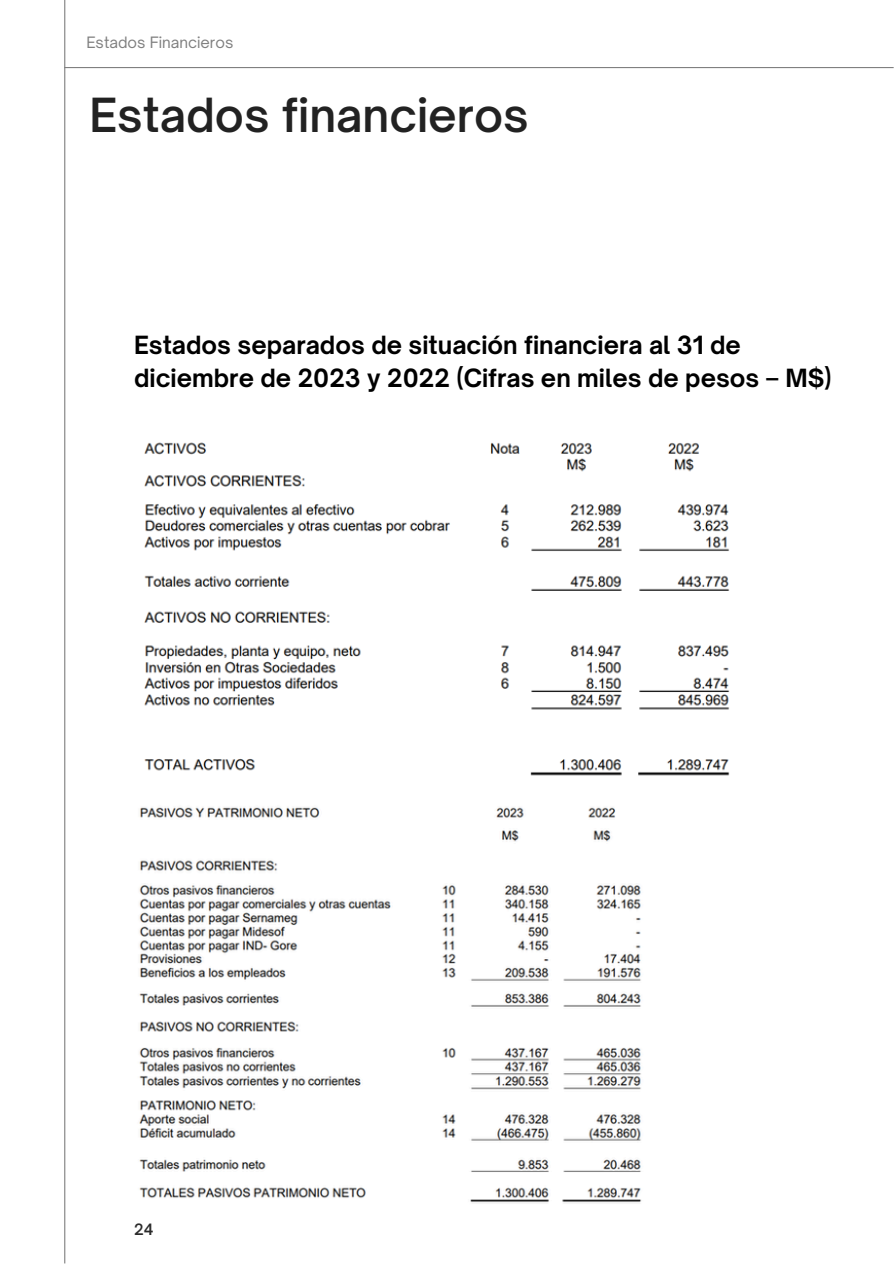
<style>
.page{position:relative;width:894px;height:1264px;background:#fff}
.page>*{position:absolute;margin:0;border:0;box-sizing:border-box;transform-origin:0 0}
.t1{font:600 45px "Open Sauce One";color:#222}
.t2{font:700 24px/32.7px "Open Sauce One";color:#000}
.t3{font:15px "Open Sauce One";color:#808080}
.t4{font:600 15px "Open Sauce One";color:#2b2b2b}
</style>
<div class="page">
<hr style="left:64px;top:0;width:1px;height:1263px;background:#808080">
<hr style="left:64px;top:67px;width:829px;height:1px;background:#808080">
<img style="left:144px;top:442px;width:586px;height:334px">
<img style="left:139px;top:807px;width:503px;height:396px">
<p class="t3" style="left:86px;top:33px;width:148px">Estados Financieros</p>
<h2 class="t1" style="left:89px;top:87px;width:441px">Estados financieros</h2>
<p class="t2" style="left:134px;top:329px;width:699px">Estados separados de situación financiera al 31 de diciembre de 2023 y 2022 (Cifras en miles de pesos – M$)</p>
<p class="t4" style="left:134px;top:1219px;width:21px">24</p>
</div>
